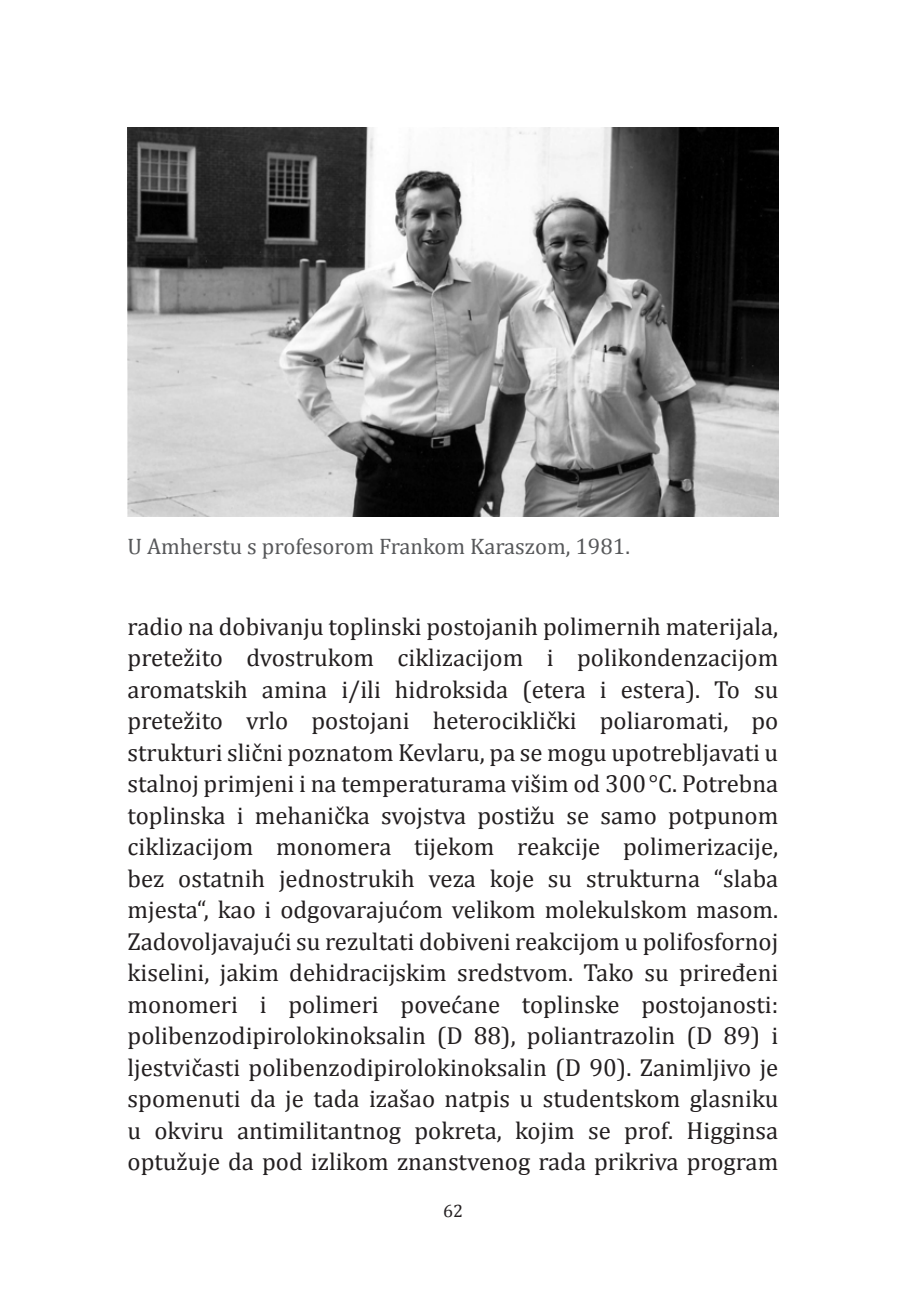
<style>
.page{position:relative;width:906px;height:1314px;background:#fff}
.page>*{position:absolute;margin:0;border:0;box-sizing:border-box;transform-origin:0 0}
.t1{font:24.75px/31.5px "Cambria";color:#231f20;text-align:justify}
.Slika{font:22.5px "Cambria";color:#57585a}
.t2{font:18px "Cambria";color:#231f20}
</style>
<div class="page">
<img style="left:128px;top:128px;width:650px;height:389px">
<p class="Slika" style="left:128px;top:533px;width:504px">U Amherstu s profesorom Frankom Karaszom, 1981.</p>
<p class="t1" style="left:128px;top:610px;width:652px">radio na dobivanju toplinski postojanih polimernih materijala, pretežito dvostrukom ciklizacijom i polikondenzacijom aromatskih amina i/ili hidroksida (etera i estera). To su pretežito vrlo postojani heterociklički poliaromati, po strukturi slični poznatom Kevlaru, pa se mogu upotrebljavati u stalnoj primjeni i na temperaturama višim od 300°C. Potrebna toplinska i mehanička svojstva postižu se samo potpunom ciklizacijom monomera tijekom reakcije polimerizacije, bez ostatnih jednostrukih veza koje su strukturna “slaba mjesta“, kao i odgovarajućom velikom molekulskom masom.<br>Zadovoljavajući su rezultati dobiveni reakcijom u polifosfornoj kiselini, jakim dehidracijskim sredstvom. Tako su priređeni monomeri i polimeri povećane toplinske postojanosti: polibenzodipirolokinoksalin (D 88), poliantrazolin (D 89) i ljestvičasti polibenzodipirolokinoksalin (D 90). Zanimljivo je spomenuti da je tada izašao natpis u studentskom glasniku u okviru antimilitantnog pokreta, kojim se prof. Higginsa optužuje da pod izlikom znanstvenog rada prikriva program</p>
<p class="t2" style="left:443px;top:1200px;width:21px">62</p>
</div>
